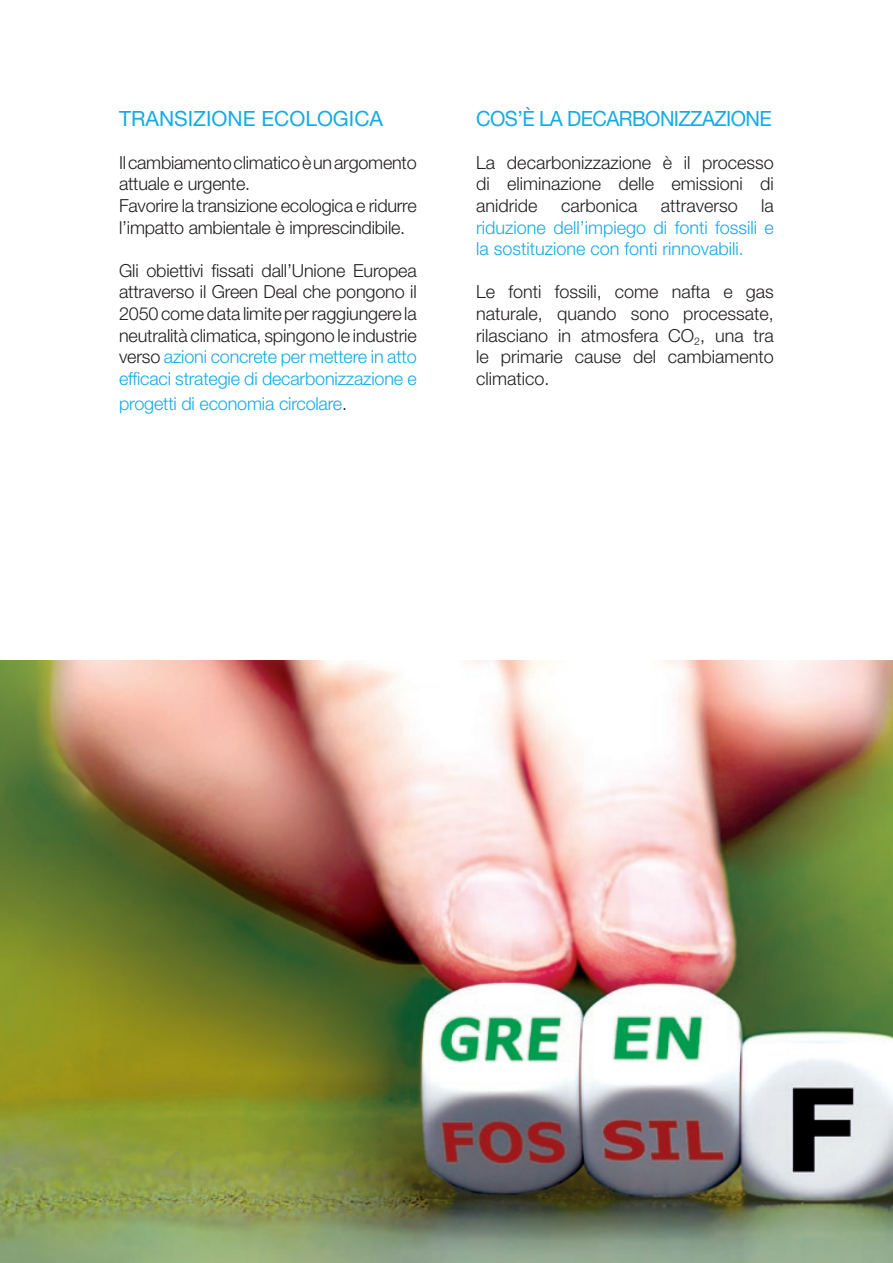
<style>
.page{position:relative;width:893px;height:1263px;background:#fff}
.page>*{position:absolute;margin:0;border:0;box-sizing:border-box;transform-origin:0 0}
.t1{font:21px "Helvetica Neue LT Std";letter-spacing:-.03em;color:#14abe3;scale:.96 1}
.t2{font:21px "Helvetica Neue LT Std";color:#14abe3}
.t3{font:300 18px/21.6px "Helvetica Neue LT Std";letter-spacing:-.01em;color:#231f20;text-align:justify}
.t4{font:300 18px/21.6px "Helvetica Neue LT Std";color:#14abe3}
.s1{color:#14abe3}
.s2{color:#231f20}
</style>
<div class="page">
<img style="left:0;top:661px;width:893px;height:602px">
<p class="t2" style="left:119px;top:106px;width:266px">TRANSIZIONE ECOLOGICA</p>
<p class="t3" style="left:119px;top:151px;width:299px;text-align:left">Il cambiamento climatico è un argomento attuale e urgente.<br>Favorire la transizione ecologica e ridurre l’impatto ambientale è imprescindibile.</p>
<p class="t3" style="left:119px;top:259px;width:299px">Gli obiettivi fissati dall’Unione Europea attraverso il Green Deal che pongono il 2050 come data limite per raggiungere la neutralità climatica, spingono le industrie verso <span class="s1">azioni concrete per mettere in atto efficaci strategie di decarbonizzazione e</span></p>
<p class="t4" style="left:119px;top:392px;width:230px">progetti di economia circolare<span class="s2">.</span></p>
<p class="t1" style="left:476px;top:106px;width:309px">COS’È LA DECARBONIZZAZIONE</p>
<p class="t3" style="left:476px;top:151px;width:299px">La decarbonizzazione è il processo di eliminazione delle emissioni di anidride</p>
<p class="t3" style="left:561px;top:194px;width:78px">carbonica</p>
<p class="t3" style="left:661px;top:194px;width:79px">attraverso</p>
<p class="t3" style="left:761px;top:194px;width:14px">la</p>
<p class="t4" style="left:476px;top:216px;width:299px">riduzione dell’impiego di fonti fossili e la sostituzione con fonti rinnovabili.</p>
<p class="t3" style="left:476px;top:281px;width:299px">Le fonti fossili, come nafta e gas naturale, quando sono processate, rilasciano in atmosfera CO<sub>2</sub>, una tra le primarie cause del cambiamento climatico.</p>
</div>
